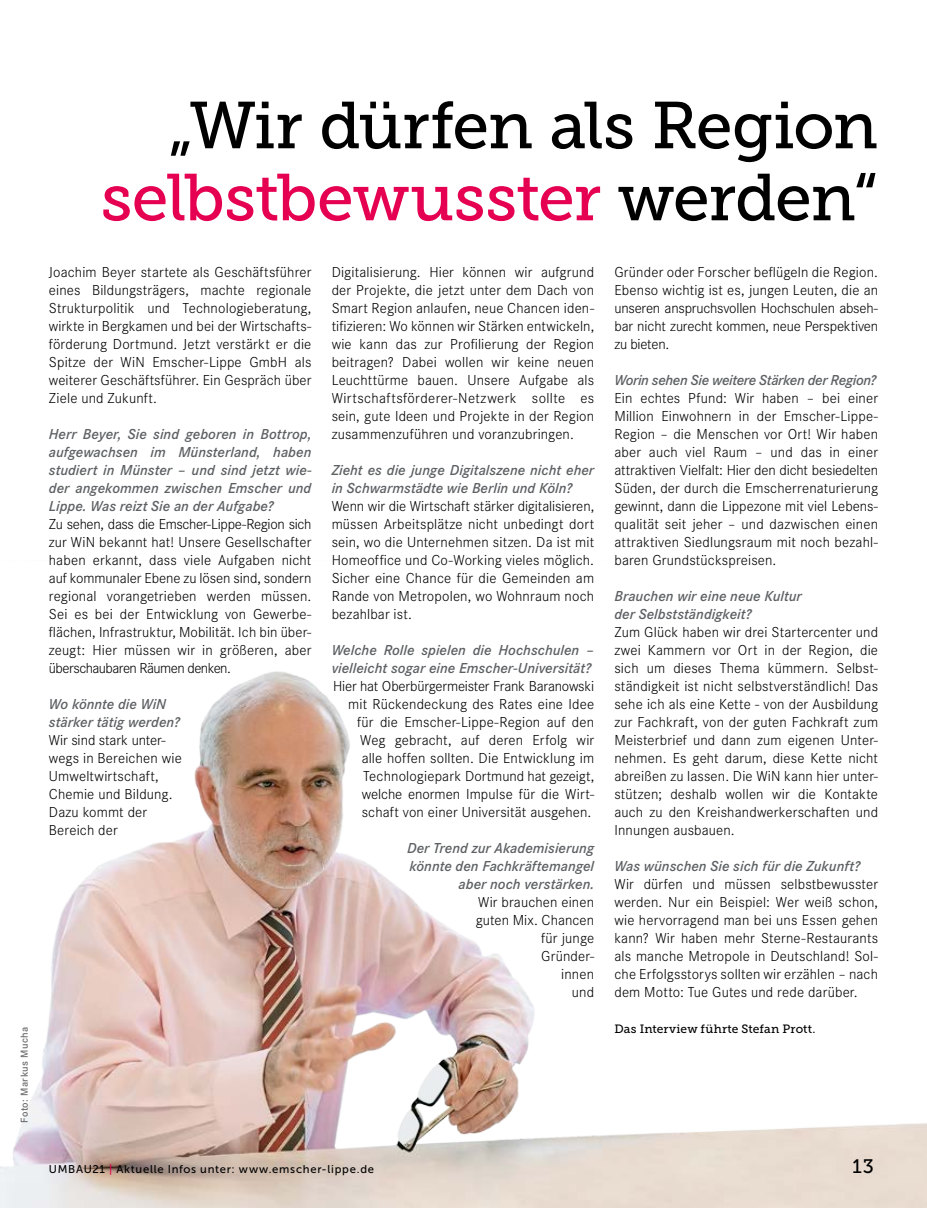
<style>
.page{position:relative;width:927px;height:1208px;background:#fff}
.page>*{position:absolute;margin:0;border:0;box-sizing:border-box;transform-origin:0 0}
.t1{font:66px/72px "Museo Slab 500";letter-spacing:-.02em;color:#000;text-align:right}
.t2{font:19.5px "Museo Slab 500";color:#000}
.t3{font:300 15px/18px "Corporate S";letter-spacing:.01em;color:#000;text-align:justify}
.t4{font:italic 600 15px/18px "Corporate S";color:#5d6163}
.t5{font:italic 600 15px "Corporate S";letter-spacing:-.02em;color:#5d6163}
.t6{font:12px "Museo Slab 500";letter-spacing:.015em;color:#000}
.t7{font:11.25px "Museo Sans 500";letter-spacing:.065em;color:#000}
.t8{font:600 10.5px "Corporate S";letter-spacing:.04em;color:#706f6f}
.s1{color:#e50051}
</style>
<div class="page">
<img style="left:0;top:671px;width:927px;height:537px">
<p class="t8" style="left:18px;top:1123px;width:98px;rotate:-90deg">Foto: Markus Mucha</p>
<h1 class="t1" style="left:101px;top:90px;width:779px">„Wir dürfen als Region <span class="s1">selbstbewusster</span> werden“</h1>
<p class="t3" style="left:49px;top:263px;width:264px">Joachim Beyer startete als Geschäftsführer eines Bildungsträgers, machte regionale Strukturpolitik und Technologieberatung, wirkte in Bergkamen und bei der Wirtschafts&shy;förderung Dortmund. Jetzt verstärkt er die Spitze der WiN Emscher-Lippe GmbH als weiterer Geschäftsführer. Ein Gespräch über Ziele und Zukunft.</p>
<p class="t4" style="left:49px;top:425px;width:264px;text-align:justify">Herr Beyer, Sie sind geboren in Bottrop, aufgewachsen im Münsterland, haben studiert in Münster – und sind jetzt wie&shy;der angekommen zwischen Emscher und Lippe. Was reizt Sie an der Aufgabe?</p>
<p class="t3" style="left:49px;top:515px;width:264px">Zu sehen, dass die Emscher-Lippe-Region sich zur WiN bekannt hat! Unsere Gesellschafter haben erkannt, dass viele Aufgaben nicht auf kommunaler Ebene zu lösen sind, sondern regional vorangetrieben werden müssen.<br>Sei es bei der Entwicklung von Gewerbe&shy;flächen, Infrastruktur, Mobilität. Ich bin über&shy;zeugt: Hier müssen wir in größeren, aber überschaubaren Räumen denken.</p>
<p class="t4" style="left:49px;top:695px;width:132px">Wo könnte die WiN stärker tätig werden?</p>
<p class="t3" style="left:49px;top:731px;width:134px;text-align:left">Wir sind stark unter&shy;wegs in Bereichen wie<br>Umweltwirtschaft,<br>Chemie und Bildung.<br>Dazu kommt der<br>Bereich der</p>
<p class="t3" style="left:332px;top:263px;width:264px">Digitalisierung. Hier können wir aufgrund der Projekte, die jetzt unter dem Dach von Smart Region anlaufen, neue Chancen iden&shy;tifizieren: Wo können wir Stärken entwickeln, wie kann das zur Profilierung der Region beitragen? Dabei wollen wir keine neuen Leuchttürme bauen. Unsere Aufgabe als Wirtschaftsförderer-Netzwerk sollte es sein, gute Ideen und Projekte in der Region zusammenzuführen und voranzubringen.</p>
<p class="t4" style="left:332px;top:461px;width:264px">Zieht es die junge Digitalszene nicht eher in Schwarmstädte wie Berlin und Köln?</p>
<p class="t3" style="left:332px;top:497px;width:264px">Wenn wir die Wirtschaft stärker digitalisieren, müssen Arbeitsplätze nicht unbedingt dort sein, wo die Unternehmen sitzen. Da ist mit Homeoffice und Co-Working vieles möglich.<br>Sicher eine Chance für die Gemeinden am Rande von Metropolen, wo Wohnraum noch bezahlbar ist.</p>
<p class="t4" style="left:332px;top:641px;width:264px">Welche Rolle spielen die Hochschulen – vielleicht sogar eine Emscher-Universität?</p>
<p class="t3" style="left:333px;top:677px;width:263px;text-align:right">Hier hat Oberbürgermeister Frank Baranowski mit Rückendeckung des Rates eine Idee für die Emscher-Lippe-Region auf den Weg gebracht, auf deren Erfolg wir<br>alle hoffen sollten. Die Entwicklung im Technologiepark Dortmund hat gezeigt, welche enormen Impulse für die Wirt&shy;schaft von einer Universität ausgehen.</p>
<p class="t4" style="left:407px;top:839px;width:189px;text-align:right">Der Trend zur Akademisierung könnte den Fachkräftemangel aber noch verstärken.</p>
<p class="t3" style="left:476px;top:893px;width:120px;text-align:right">Wir brauchen einen guten Mix. Chancen für junge<br>Gründer-<br>innen<br>und</p>
<p class="t3" style="left:614px;top:263px;width:265px">Gründer oder Forscher beflügeln die Region.<br>Ebenso wichtig ist es, jungen Leuten, die an unseren anspruchsvollen Hochschulen abseh&shy;bar nicht zurecht kommen, neue Perspektiven zu bieten.</p>
<p class="t5" style="left:614px;top:371px;width:263px">Worin sehen Sie weitere Stärken der Region?</p>
<p class="t3" style="left:614px;top:389px;width:265px">Ein echtes Pfund: Wir haben – bei einer Million Einwohnern in der Emscher-Lippe-Region – die Menschen vor Ort! Wir haben aber auch viel Raum – und das in einer attraktiven Vielfalt: Hier den dicht besiedelten Süden, der durch die Emscherrenaturierung gewinnt, dann die Lippezone mit viel Lebens&shy;qualität seit jeher – und dazwischen einen attraktiven Siedlungsraum mit noch bezahl&shy;baren Grundstückspreisen.</p>
<p class="t4" style="left:614px;top:587px;width:189px">Brauchen wir eine neue Kultur der Selbstständigkeit?</p>
<p class="t3" style="left:614px;top:623px;width:265px">Zum Glück haben wir drei Startercenter und zwei Kammern vor Ort in der Region, die sich um dieses Thema kümmern. Selbst&shy;ständigkeit ist nicht selbstverständlich! Das sehe ich als eine Kette - von der Ausbildung zur Fachkraft, von der guten Fachkraft zum Meisterbrief und dann zum eigenen Unter&shy;nehmen. Es geht darum, diese Kette nicht abreißen zu lassen. Die WiN kann hier unter&shy;stützen; deshalb wollen wir die Kontakte auch zu den Kreishandwerkerschaften und Innungen ausbauen.</p>
<p class="t4" style="left:614px;top:857px;width:247px">Was wünschen Sie sich für die Zukunft?</p>
<p class="t3" style="left:614px;top:875px;width:265px">Wir dürfen und müssen selbstbewusster werden. Nur ein Beispiel: Wer weiß schon, wie hervorragend man bei uns Essen gehen kann? Wir haben mehr Sterne-Restaurants als manche Metropole in Deutschland! Sol&shy;che Erfolgsstorys sollten wir erzählen – nach dem Motto: Tue Gutes und rede darüber.</p>
<p class="t6" style="left:614px;top:1022px;width:203px">Das Interview führte Stefan Prott.</p>
<p class="t7" style="left:49px;top:1162px;width:327px">UMBAU21 <span class="s1">|</span> Aktuelle Infos unter: www.emscher-lippe.de</p>
<h2 class="t2" style="left:852px;top:1155px;width:23px">13</h2>
</div>
